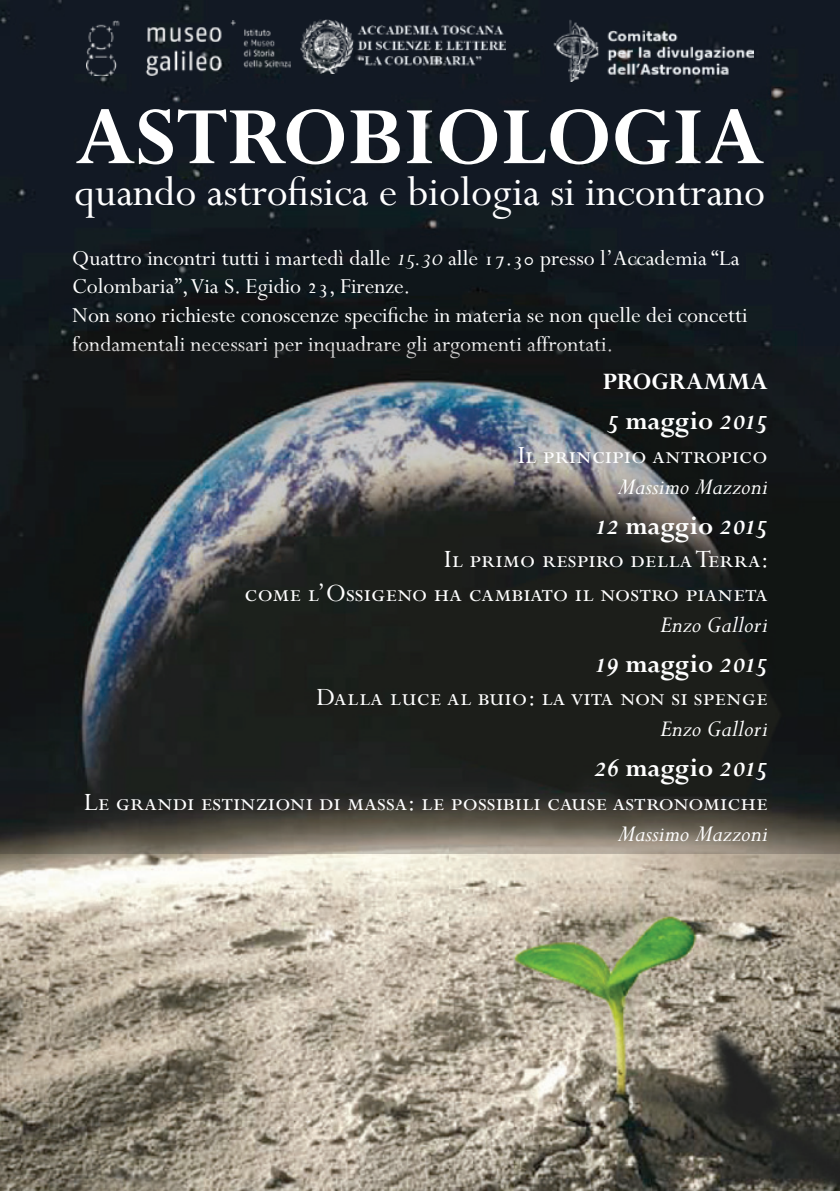
<style>
.page{position:relative;width:840px;height:1191px;background:#fff}
.page>*{position:absolute;margin:0;border:0;box-sizing:border-box;transform-origin:0 0}
.t1{font:700 90px "Perpetua";color:#fff}
.t2{font:46px "Perpetua";color:#fff}
.t3{font:28px/33.6px "Perpetua SC";color:#fff;text-align:right}
.t4{font:28px "Perpetua Bold Italic Os F";letter-spacing:-.04em;color:#fff}
.t5{font:700 28px "Perpetua";color:#fff}
.t6{font:italic 26px "Perpetua";color:#fff}
.t7{font:26px "Perpetua Italic Os F";color:#fff}
.t8{font:700 26px "Perpetua";color:#fff}
.t9{font:24px/28.8px "Perpetua";color:#fff}
.s1{font-family:"Perpetua Italic Os F"}
.s2{font-family:"Perpetua SC"}
.s3{font-family:"Perpetua Bold Italic Os F";font-weight:400}
.s4{font-family:"Perpetua";font-weight:700}
</style>
<div class="page">
<img style="left:0;top:0;width:839px;height:1191px">
<svg style="left:0;top:346px;width:839px;height:507px;background:#2e3131"></svg>
<img style="left:300px;top:19px;width:205px;height:55px">
<img style="left:86px;top:21px;width:205px;height:54px">
<img style="left:549px;top:19px;width:204px;height:62px">
<h1 class="t1" style="left:75px;top:89px;width:690px">ASTROBIOLOGIA</h1>
<h2 class="t2" style="left:75px;top:168px;width:691px">quando astrofisica e biologia si incontrano</h2>
<p class="t9" style="left:72px;top:244px;width:676px">Quattro incontri tutti i martedì dalle <span class="s1">15.30</span> alle <span class="s2">17.30</span> presso l’Accademia “La Colombaria”, Via S. Egidio <span class="s2">23</span>, Firenze.<br>Non sono richieste conoscenze specifiche in materia se non quelle dei concetti fondamentali necessari per inquadrare gli argomenti affrontati.</p>
<p class="t8" style="left:602px;top:368px;width:166px">PROGRAMMA</p>
<p class="t5" style="left:606px;top:406px;width:163px"><span class="s3">5</span> maggio <span class="s3">2015</span></p>
<p class="t3" style="left:517px;top:438px;width:251px">Il principio antropico</p>
<p class="t6" style="left:617px;top:473px;width:151px">Massimo Mazzoni</p>
<p class="t4" style="left:594px;top:511px;width:174px">12 <span class="s4">maggio</span> 2015</p>
<p class="t3" style="left:244px;top:543px;width:525px">Il primo respiro della Terra:<br>come l’Ossigeno ha cambiato il nostro pianeta</p>
<p class="t7" style="left:659px;top:611px;width:109px">Enzo Gallori</p>
<p class="t4" style="left:594px;top:649px;width:175px">19 <span class="s4">maggio</span> 2015</p>
<p class="t3" style="left:316px;top:681px;width:452px">Dalla luce al buio: la vita non si spenge</p>
<p class="t6" style="left:659px;top:716px;width:109px">Enzo Gallori</p>
<p class="t4" style="left:593px;top:753px;width:175px">26 <span class="s4">maggio</span> 2015</p>
<p class="t3" style="left:84px;top:785px;width:685px">Le grandi estinzioni di massa: le possibili cause astronomiche</p>
<p class="t6" style="left:617px;top:820px;width:151px">Massimo Mazzoni</p>
</div>
